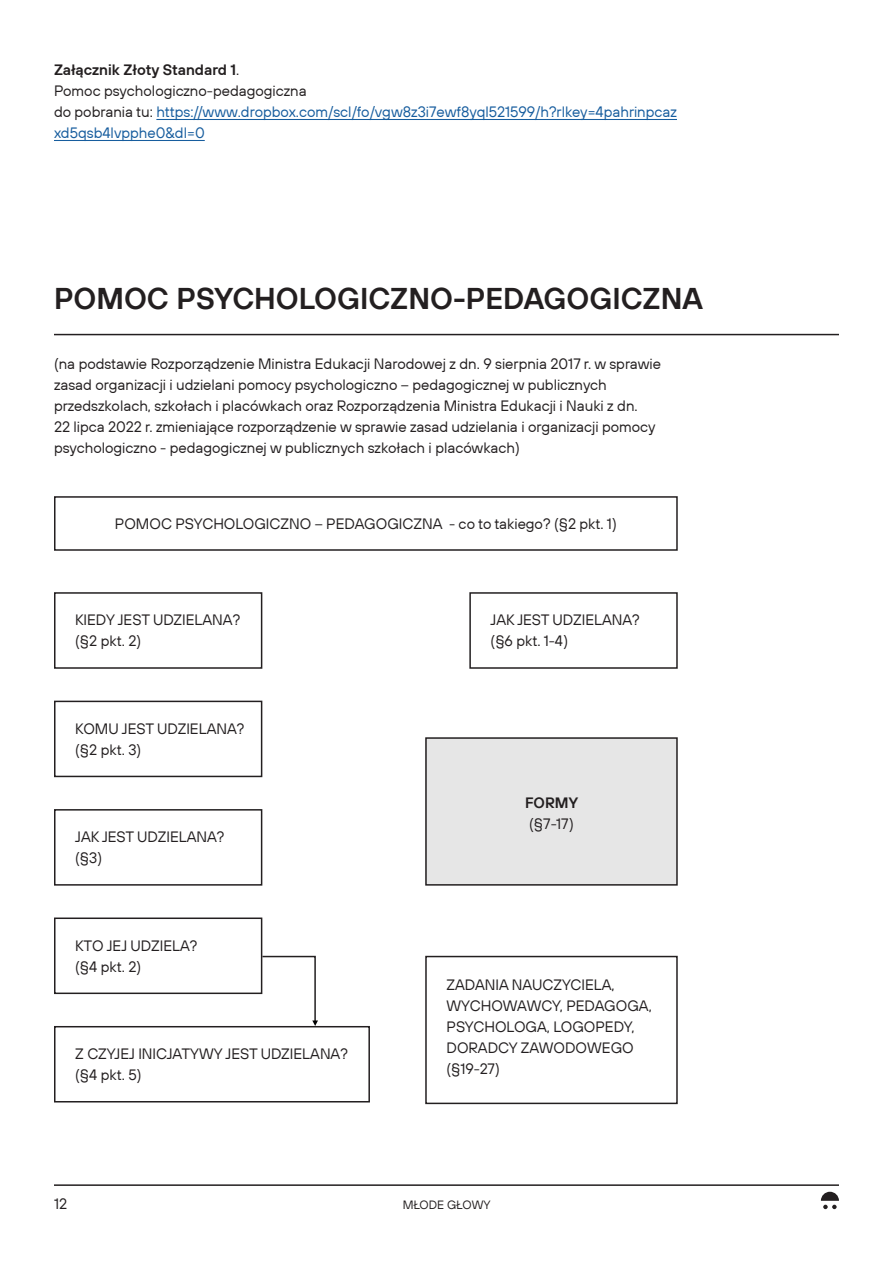
<style>
.page{position:relative;width:893px;height:1263px;background:#fff}
.page>*{position:absolute;margin:0;border:0;box-sizing:border-box;transform-origin:0 0}
.t1{font:30px "TT Hoves Pro Dm Bd";color:#231f20}
.Body_copy{font:15px/21px "TT Hoves Pro";color:#231f20}
.Body_copy-2{font:15px/21px "TT Hoves Pro";color:#175d9e}
.Body_copy-3{font:15px "TT Hoves Pro Dm Bd";color:#231f20}
.t2{font:12px "TT Hoves Pro";color:#231f20}
.s1{font-family:"TT Hoves Pro"}
.s2{color:#231f20}
</style>
<div class="page">
<hr style="left:54px;top:1184px;width:785px;height:2px;background:#231f20">
<svg style="left:821px;top:1192px;width:18px;height:17px"></svg>
<div style="left:426px;top:738px;width:251px;height:147px;background:#e6e6e6"></div>
<div style="left:425px;top:737px;width:253px;height:149px;border:2px solid #231f20"></div>
<hr style="left:54px;top:334px;width:785px;height:1px;background:#231f20">
<div style="left:54px;top:592px;width:208px;height:77px;border:2px solid #231f20"></div>
<div style="left:469px;top:592px;width:209px;height:77px;border:2px solid #231f20"></div>
<div style="left:425px;top:956px;width:253px;height:148px;border:2px solid #231f20"></div>
<div style="left:54px;top:496px;width:624px;height:55px;border:2px solid #231f20"></div>
<div style="left:54px;top:701px;width:208px;height:76px;border:2px solid #231f20"></div>
<div style="left:54px;top:809px;width:208px;height:77px;border:2px solid #231f20"></div>
<div style="left:54px;top:917px;width:208px;height:77px;border:2px solid #231f20"></div>
<div style="left:54px;top:1026px;width:316px;height:76px;border:2px solid #231f20"></div>
<svg style="left:261px;top:955px;width:57px;height:71px"></svg>
<hr style="left:156px;top:119px;width:521px;height:1px;background:#175d9e">
<hr style="left:54px;top:140px;width:151px;height:1px;background:#175d9e">
<p class="Body_copy-3" style="left:54px;top:60px;width:187px">Załącznik Złoty Standard 1<span class="s1">.</span></p>
<p class="Body_copy" style="left:54px;top:80px;width:254px">Pomoc psychologiczno-pedagogiczna</p>
<p class="Body_copy-2" style="left:54px;top:101px;width:624px"><span class="s2">do pobrania tu:</span> https://www.dropbox.com/scl/fo/vgw8z3i7ewf8yql521599/h?rlkey=4pahrinpcaz xd5qsb4lvpphe0&amp;dl=0</p>
<h1 class="t1" style="left:54px;top:279px;width:650px">POMOC PSYCHOLOGICZNO-PEDAGOGICZNA</h1>
<p class="Body_copy" style="left:54px;top:353px;width:609px">(na podstawie Rozporządzenie Ministra Edukacji Narodowej z dn. 9 sierpnia 2017 r. w sprawie zasad organizacji i udzielani pomocy psychologiczno – pedagogicznej w publicznych przedszkolach, szkołach i placówkach oraz Rozporządzenia Ministra Edukacji i Nauki z dn.<br>22 lipca 2022 r. zmieniające rozporządzenie w sprawie zasad udzielania i organizacji pomocy psychologiczno - pedagogicznej w publicznych szkołach i placówkach)</p>
<p class="Body_copy" style="left:115px;top:513px;width:503px">POMOC PSYCHOLOGICZNO – PEDAGOGICZNA - co to takiego? (§2 pkt. 1)</p>
<p class="Body_copy" style="left:75px;top:609px;width:166px">KIEDY JEST UDZIELANA?</p>
<p class="Body_copy" style="left:75px;top:630px;width:67px">(§2 pkt. 2)</p>
<p class="Body_copy" style="left:75px;top:718px;width:171px">KOMU JEST UDZIELANA?</p>
<p class="Body_copy" style="left:75px;top:739px;width:68px">(§2 pkt. 3)</p>
<p class="Body_copy" style="left:75px;top:826px;width:151px">JAK JEST UDZIELANA?</p>
<p class="Body_copy" style="left:75px;top:847px;width:29px">(§3)</p>
<p class="Body_copy" style="left:75px;top:935px;width:124px">KTO JEJ UDZIELA?</p>
<p class="Body_copy" style="left:75px;top:956px;width:67px">(§4 pkt. 2)</p>
<p class="Body_copy" style="left:75px;top:1043px;width:274px">Z CZYJEJ INICJATYWY JEST UDZIELANA?</p>
<p class="Body_copy" style="left:75px;top:1064px;width:68px">(§4 pkt. 5)</p>
<p class="Body_copy" style="left:491px;top:609px;width:151px">JAK JEST UDZIELANA?</p>
<p class="Body_copy" style="left:491px;top:630px;width:79px">(§6 pkt. 1-4)</p>
<p class="Body_copy-3" style="left:525px;top:793px;width:54px">FORMY</p>
<p class="Body_copy" style="left:529px;top:813px;width:46px">(§7-17)</p>
<p class="Body_copy" style="left:446px;top:974px;width:207px">ZADANIA NAUCZYCIELA,<br>WYCHOWAWCY, PEDAGOGA,<br>PSYCHOLOGA, LOGOPEDY,<br>DORADCY ZAWODOWEGO</p>
<p class="Body_copy" style="left:446px;top:1058px;width:55px">(§19-27)</p>
<p class="Body_copy" style="left:54px;top:1193px;width:15px">12</p>
<p class="t2" style="left:403px;top:1197px;width:89px">MŁODE GŁOWY</p>
</div>
